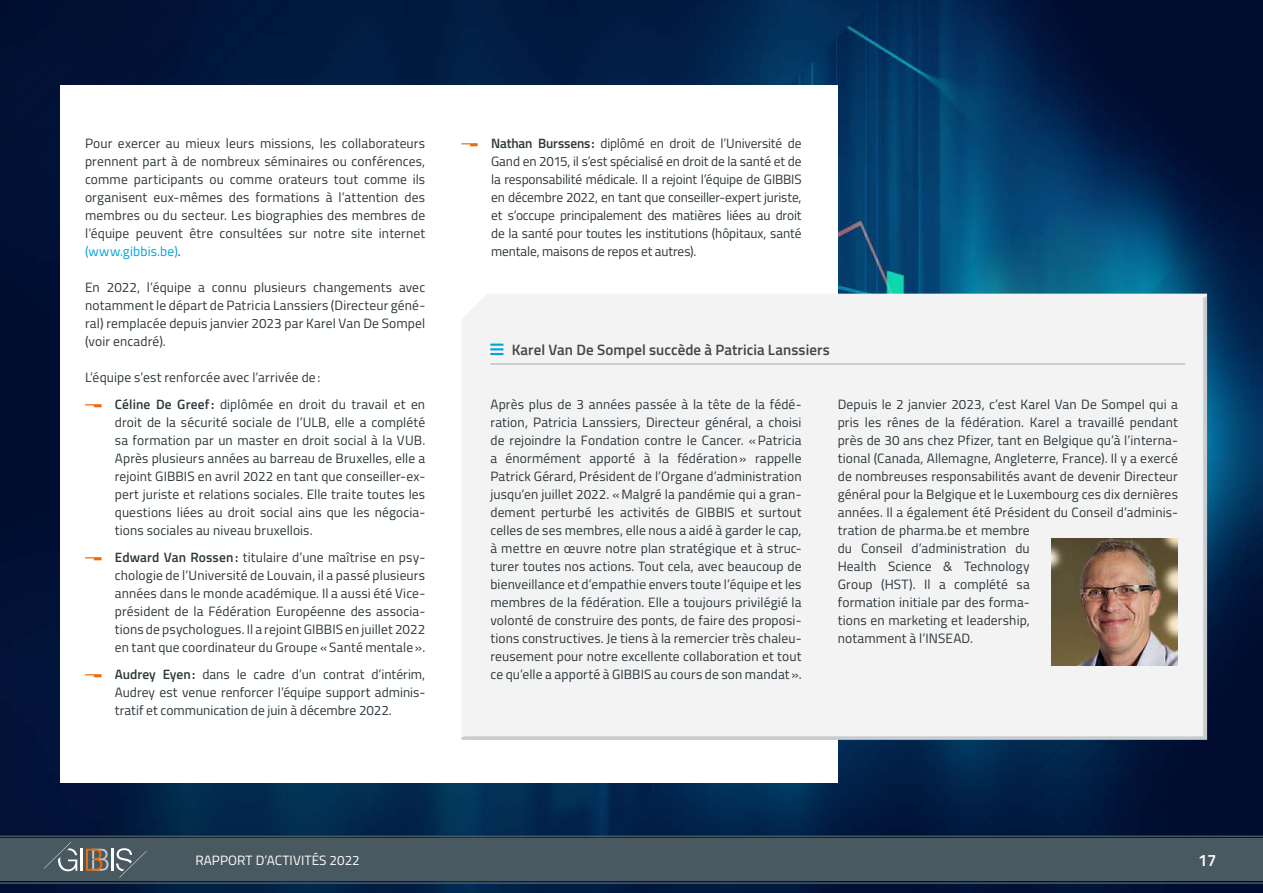
<style>
.page{position:relative;width:1263px;height:893px;background:#fff}
.page>*{position:absolute;margin:0;border:0;box-sizing:border-box;transform-origin:0 0}
.t1{font:600 16.5px "Titillium";color:#fff}
.t2{font:600 15px "Titillium";letter-spacing:.005em;color:#404649}
.t3{font:13.5px/18px "Titillium";letter-spacing:.01em;color:#2d373b;text-align:justify}
.t4{font:13.5px "Titillium";letter-spacing:.01em;color:#fff}
.s1{color:#00a4da}
.s2{font-family:"Mijim";font-size:16.5px;color:#ed6b06}
.s3{font-weight:600}
</style>
<div class="page">
<img style="left:0;top:0;width:1263px;height:893px">
<svg style="left:884px;top:740px;width:32px;height:153px;background:#011a40"></svg>
<svg style="left:916px;top:505px;width:347px;height:388px;background:#01183d"></svg>
<div style="left:0;top:838px;width:1263px;height:43px;background:#495961"></div>
<svg style="left:86px;top:849px;width:23px;height:22px"></svg>
<hr style="left:81px;top:849px;width:2px;height:22px;background:#fff">
<hr style="left:112px;top:849px;width:2px;height:22px;background:#fff">
<svg style="left:116px;top:848px;width:31px;height:30px"></svg>
<svg style="left:44px;top:842px;width:33px;height:29px"></svg>
<hr style="left:0;top:882px;width:1263px;height:2px;background:#495961">
<hr style="left:0;top:836px;width:1263px;height:1px;background:#495961">
<div style="left:332px;top:0;width:33px;height:85px;background:#011d42"></div>
<svg style="left:0;top:0;width:332px;height:384px;background:#021337"></svg>
<div style="left:61px;top:85px;width:777px;height:697px;background:#fff"></div>
<div style="left:457px;top:293px;width:755px;height:447px;background:#f3f3f4"></div>
<img style="left:1051px;top:539px;width:127px;height:127px">
<hr style="left:490px;top:364px;width:695px;height:1px;background:#a3a9ac">
<p class="t3" style="left:85px;top:134px;width:342px">Pour exercer au mieux leurs missions, les collaborateurs prennent part à de nombreux séminaires ou conférences, comme participants ou comme orateurs tout comme ils organisent eux-mêmes des formations à l’attention des membres ou du secteur. Les biographies des membres de l’équipe peuvent être consultées sur notre site internet <span class="s1">(www.gibbis.be)</span>.</p>
<p class="t3" style="left:85px;top:278px;width:342px">En 2022, l’équipe a connu plusieurs changements avec notamment le départ de Patricia Lanssiers (Directeur géné&shy;ral) remplacée depuis janvier 2023 par Karel Van De Sompel (voir encadré).</p>
<p class="t3" style="left:85px;top:363px;width:342px;line-height:27px">L’équipe s’est renforcée avec l’arrivée de:<br><span class="s2">A</span> <span class="s3">Céline De Greef:</span> diplômée en droit du travail et en</p>
<p class="t3" style="left:115px;top:413px;width:312px">droit de la sécurité sociale de l’ULB, elle a complété sa formation par un master en droit social à la VUB.<br>Après plusieurs années au barreau de Bruxelles, elle a rejoint GIBBIS en avril 2022 en tant que conseiller-ex&shy;pert juriste et relations sociales. Elle traite toutes les questions liées au droit social ains que les négocia&shy;tions sociales au niveau bruxellois.</p>
<p class="t3" style="left:115px;top:548px;width:312px;text-indent:-30px"><span class="s2">A</span> <span class="s3">Edward Van Rossen:</span> titulaire d’une maîtrise en psy&shy;chologie de l’Université de Louvain, il a passé plusieurs années dans le monde académique. Il a aussi été Vice&shy;président de la Fédération Européenne des associa&shy;tions de psychologues. Il a rejoint GIBBIS en juillet 2022 en tant que coordinateur du Groupe «Santé mentale».</p>
<p class="t3" style="left:115px;top:665px;width:312px;text-indent:-30px"><span class="s2">A</span> <span class="s3">Audrey Eyen:</span> dans le cadre d’un contrat d’intérim, Audrey est venue renforcer l’équipe support adminis&shy;tratif et communication de juin à décembre 2022.</p>
<p class="t3" style="left:491px;top:134px;width:312px;text-indent:-30px"><span class="s2">A</span> <span class="s3">Nathan Burssens:</span> diplômé en droit de l’Université de Gand en 2015, il s’est spécialisé en droit de la santé et de la responsabilité médicale. Il a rejoint l’équipe de GIBBIS en décembre 2022, en tant que conseiller-expert juriste, et s’occupe principalement des matières liées au droit de la santé pour toutes les institutions (hôpitaux, santé mentale, maisons de repos et autres).</p>
<p class="t2" style="left:512px;top:339px;width:320px">Karel Van De Sompel succède à Patricia Lanssiers</p>
<p class="t3" style="left:490px;top:395px;width:313px">Après plus de 3 années passée à la tête de la fédé&shy;ration, Patricia Lanssiers, Directeur général, a choisi de rejoindre la Fondation contre le Cancer. «Patricia a énormément apporté à la fédération» rappelle Patrick Gérard, Président de l’Organe d’administration jusqu’en juillet 2022. «Malgré la pandémie qui a gran&shy;dement perturbé les activités de GIBBIS et surtout celles de ses membres, elle nous a aidé à garder le cap, à mettre en œuvre notre plan stratégique et à struc&shy;turer toutes nos actions. Tout cela, avec beaucoup de bienveillance et d’empathie envers toute l’équipe et les membres de la fédération. Elle a toujours privilégié la volonté de construire des ponts, de faire des proposi&shy;tions constructives. Je tiens à la remercier très chaleu&shy;reusement pour notre excellente collaboration et tout ce qu’elle a apporté à GIBBIS au cours de son mandat».</p>
<p class="t3" style="left:838px;top:395px;width:342px;text-align:left">Depuis le 2 janvier 2023, c’est Karel Van De Sompel qui a pris les rênes de la fédération. Karel a travaillé pendant près de 30 ans chez Pfizer, tant en Belgique qu’à l’interna&shy;tional (Canada, Allemagne, Angleterre, France). Il y a exercé de nombreuses responsabilités avant de devenir Directeur général pour la Belgique et le Luxembourg ces dix dernières années. Il a également été Président du Conseil d’adminis&shy;tration de pharma.be et membre<br>du Conseil d’administration du<br>Health Science &amp; Technology<br>Group (HST). Il a complété sa<br>formation initiale par des forma-<br>tions en marketing et leadership,<br>notamment à l’INSEAD.</p>
<p class="t4" style="left:195px;top:850px;width:166px">RAPPORT D’ACTIVITÉS 2022</p>
<p class="t1" style="left:1198px;top:848px;width:20px">17</p>
</div>
